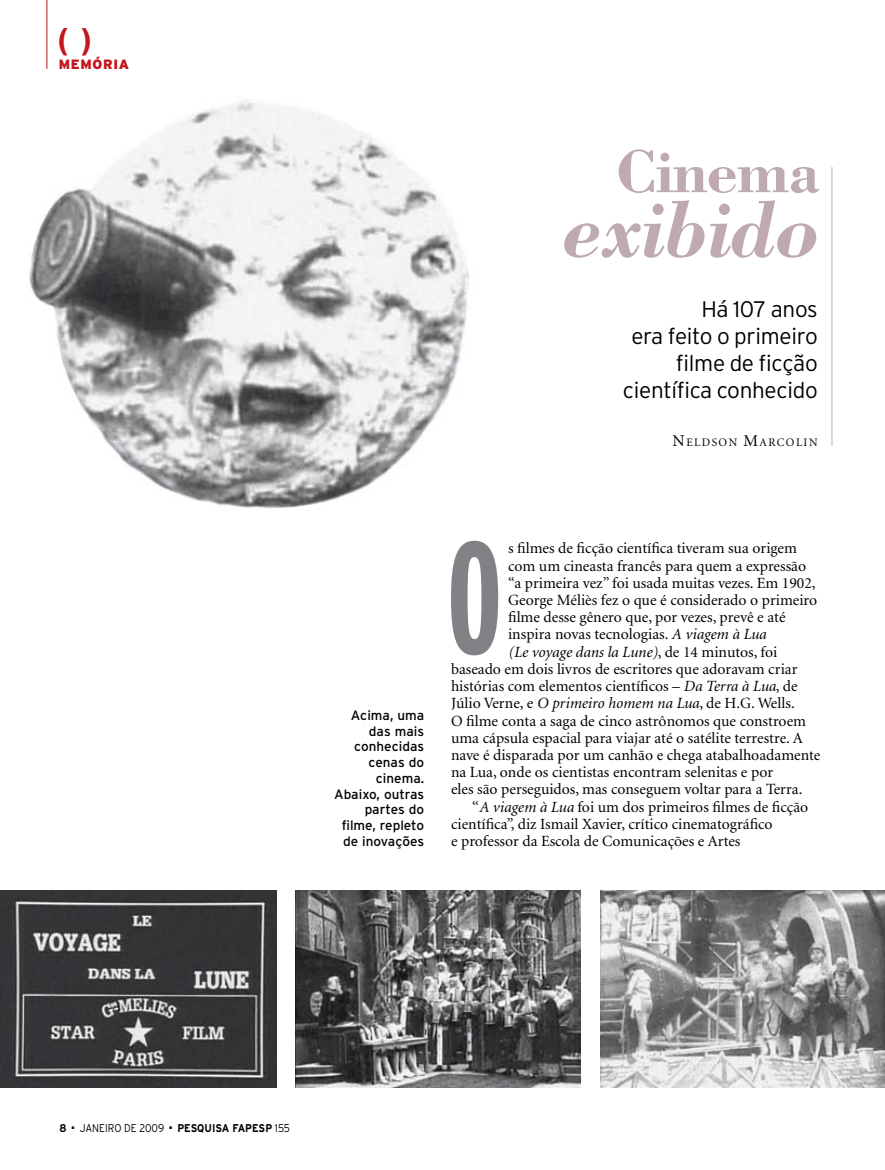
<style>
.page{position:relative;width:885px;height:1170px;background:#fff}
.page>*{position:absolute;margin:0;border:0;box-sizing:border-box;transform-origin:0 0}
.t1{font:700 extra-condensed 158.7px "Interstate";color:#808285;scale:.91 1}
.t2{font:italic 700 82.5px "Bodoni";letter-spacing:-.015em;color:#bfabaf}
.t3{font:700 62.7px "Bodoni";letter-spacing:-.015em;color:#bfabaf}
.t4{font:600 31.95px "Franklin Gothic";color:#c4161c}
.t5{font:300 22.5px/27px "Interstate";letter-spacing:-.015em;color:#000;text-align:right}
.t6{font:15.6px "Minion";color:#000}
.t7{font:italic 15.6px "Minion";color:#000}
.t8{font:13.5px/15.8px "Interstate";color:#000;text-align:right}
.t9{font:900 13.5px "Interstate";letter-spacing:.05em;color:#c4161c}
.t10{font:11.55px "Minion";letter-spacing:.125em;color:#000}
.t11{font:700 11.25px "Interstate";color:#000;scale:.9 1}
.t12{font:300 11.25px "Interstate";color:#000;scale:.9 1}
.s1{font-size:16.5px}
.s2{font-style:italic}
.s3{font-style:normal}
.s4{font-weight:300}
</style>
<div class="page">
<img style="left:29px;top:101px;width:441px;height:408px">
<img style="left:0;top:890px;width:276px;height:196px">
<img style="left:295px;top:890px;width:285px;height:196px">
<img style="left:600px;top:890px;width:284px;height:196px">
<hr style="left:831px;top:167px;width:1px;height:278px;background:#bfabaf">
<hr style="left:47px;top:0;width:1px;height:69px;background:#c4161c">
<h3 class="t4" style="left:58px;top:20px;width:36px">( )</h3>
<p class="t9" style="left:59px;top:56px;width:72px">MEMÓRIA</p>
<h3 class="t3" style="left:615px;top:132px;width:206px">Cinema</h3>
<h2 class="t2" style="left:561px;top:178px;width:260px">exibido</h2>
<h3 class="t5" style="left:623px;top:295px;width:196px">Há 107 anos<br>era feito o primeiro filme de ficção científica conhecido</h3>
<p class="t10" style="left:672px;top:436px;width:146px"><span class="s1">N</span>ELDSON <span class="s1">M</span>ARCOLIN</p>
<p class="t8" style="left:334px;top:707px;width:92px">Acima, uma das mais conhecidas cenas do cinema.<br>Abaixo, outras partes do filme, repleto de inovações</p>
<h1 class="t1" style="left:446px;top:510px;width:63px">O</h1>
<p class="t6" style="left:508px;top:540px;width:290px">s filmes de ficção científica tiveram sua origem</p>
<p class="t6" style="left:508px;top:558px;width:299px">com um cineasta francês para quem a expressão</p>
<p class="t6" style="left:508px;top:575px;width:309px">“a primeira vez” foi usada muitas vezes. Em 1902,</p>
<p class="t6" style="left:508px;top:592px;width:310px">George Méliès fez o que é considerado o primeiro</p>
<p class="t6" style="left:508px;top:609px;width:279px">filme desse gênero que, por vezes, prevê e até</p>
<p class="t6" style="left:508px;top:626px;width:260px">inspira novas tecnologias. <span class="s2">A viagem à Lua</span></p>
<p class="t7" style="left:508px;top:644px;width:271px">(Le voyage dans la Lune)<span class="s3">, de 14 minutos, foi</span></p>
<p class="t6" style="left:451px;top:661px;width:348px">baseado em dois livros de escritores que adoravam criar</p>
<p class="t6" style="left:451px;top:678px;width:348px">histórias com elementos científicos – <span class="s2">Da Terra à Lua</span>, de</p>
<p class="t6" style="left:451px;top:695px;width:345px">Júlio Verne, e <span class="s2">O primeiro homem na Lua</span>, de H.G. Wells.</p>
<p class="t6" style="left:451px;top:712px;width:356px">O filme conta a saga de cinco astrônomos que constroem</p>
<p class="t6" style="left:451px;top:730px;width:353px">uma cápsula espacial para viajar até o satélite terrestre. A</p>
<p class="t6" style="left:451px;top:747px;width:371px">nave é disparada por um canhão e chega atabalhoadamente</p>
<p class="t6" style="left:451px;top:764px;width:323px">na Lua, onde os cientistas encontram selenitas e por</p>
<p class="t6" style="left:451px;top:781px;width:353px">eles são perseguidos, mas conseguem voltar para a Terra.</p>
<p class="t6" style="left:472px;top:798px;width:337px">“<span class="s2">A viagem à Lua</span> foi um dos primeiros filmes de ficção</p>
<p class="t6" style="left:451px;top:816px;width:323px">científica”, diz Ismail Xavier, crítico cinematográfico</p>
<p class="t6" style="left:451px;top:833px;width:291px">e professor da Escola de Comunicações e Artes</p>
<p class="t11" style="left:60px;top:1121px;width:9px">8</p>
<p class="t12" style="left:72px;top:1121px;width:104px">■ janeiro DE 2009</p>
<p class="t11" style="left:169px;top:1121px;width:135px">■ PESQUISA FAPESP <span class="s4">155</span></p>
</div>
